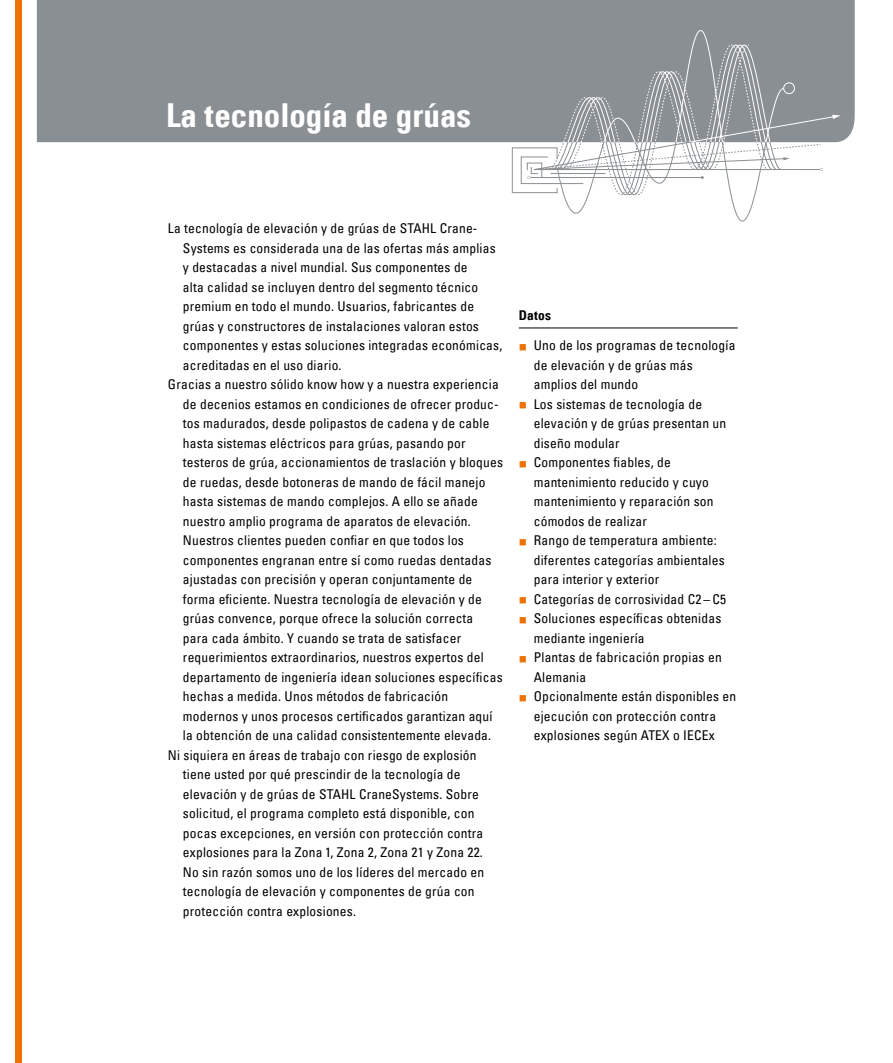
<style>
.page{position:relative;width:893px;height:1063px;background:#fff}
.page>*{position:absolute;margin:0;border:0;box-sizing:border-box;transform-origin:0 0}
.t1{font:33px "Univers Com 67 Bold Cond";color:#fff}
.t2{font:condensed 13.5px/19.5px "Univers Com 57";letter-spacing:.015em;color:#000}
.t3{font:13.5px "Univers Com 67 Bold Cond";letter-spacing:.015em;color:#000}
</style>
<div class="page">
<div style="left:15px;top:0;width:6px;height:1063px;background:#ee7203"></div>
<div style="left:37px;top:0;width:818px;height:143px;background:#8a8f93"></div>
<svg style="left:511px;top:30px;width:330px;height:192px"></svg>
<hr style="left:519px;top:328px;width:219px;height:1px;background:#000">
<h1 class="t1" style="left:166px;top:95px;width:307px">La tecnología de grúas</h1>
<p class="t2" style="left:168px;top:219px;width:311px">La tecnología de elevación y de grúas de STAHL Crane-</p>
<p class="t2" style="left:183px;top:238px;width:314px">Systems es considerada una de las ofertas más amplias</p>
<p class="t2" style="left:183px;top:258px;width:286px">y destacadas a nivel mundial. Sus componentes de</p>
<p class="t2" style="left:183px;top:277px;width:297px">alta calidad se incluyen dentro del segmento técnico</p>
<p class="t2" style="left:183px;top:297px;width:293px">premium en todo el mundo. Usuarios, fabricantes de</p>
<p class="t2" style="left:183px;top:316px;width:297px">grúas y constructores de instalaciones valoran estos</p>
<p class="t2" style="left:183px;top:335px;width:321px">componentes y estas soluciones integradas económicas,</p>
<p class="t2" style="left:183px;top:355px;width:160px">acreditadas en el uso diario.</p>
<p class="t2" style="left:168px;top:374px;width:332px">Gracias a nuestro sólido know how y a nuestra experiencia</p>
<p class="t2" style="left:183px;top:394px;width:317px">de decenios estamos en condiciones de ofrecer produc-</p>
<p class="t2" style="left:183px;top:413px;width:308px">tos madurados, desde polipastos de cadena y de cable</p>
<p class="t2" style="left:183px;top:433px;width:284px">hasta sistemas eléctricos para grúas, pasando por</p>
<p class="t2" style="left:183px;top:452px;width:322px">testeros de grúa, accionamientos de traslación y bloques</p>
<p class="t2" style="left:183px;top:472px;width:304px">de ruedas, desde botoneras de mando de fácil manejo</p>
<p class="t2" style="left:183px;top:491px;width:296px">hasta sistemas de mando complejos. A ello se añade</p>
<p class="t2" style="left:183px;top:511px;width:289px">nuestro amplio programa de aparatos de elevación.</p>
<p class="t2" style="left:183px;top:530px;width:282px">Nuestros clientes pueden confiar en que todos los</p>
<p class="t2" style="left:183px;top:550px;width:310px">componentes engranan entre sí como ruedas dentadas</p>
<p class="t2" style="left:183px;top:569px;width:291px">ajustadas con precisión y operan conjuntamente de</p>
<p class="t2" style="left:183px;top:589px;width:301px">forma eficiente. Nuestra tecnología de elevación y de</p>
<p class="t2" style="left:183px;top:608px;width:292px">grúas convence, porque ofrece la solución correcta</p>
<p class="t2" style="left:183px;top:628px;width:280px">para cada ámbito. Y cuando se trata de satisfacer</p>
<p class="t2" style="left:183px;top:647px;width:302px">requerimientos extraordinarios, nuestros expertos del</p>
<p class="t2" style="left:183px;top:667px;width:321px">departamento de ingeniería idean soluciones específicas</p>
<p class="t2" style="left:183px;top:686px;width:267px">hechas a medida. Unos métodos de fabricación</p>
<p class="t2" style="left:183px;top:706px;width:311px">modernos y unos procesos certificados garantizan aquí</p>
<p class="t2" style="left:183px;top:725px;width:310px">la obtención de una calidad consistentemente elevada.</p>
<p class="t2" style="left:168px;top:745px;width:310px">Ni siquiera en áreas de trabajo con riesgo de explosión</p>
<p class="t2" style="left:183px;top:764px;width:279px">tiene usted por qué prescindir de la tecnología de</p>
<p class="t2" style="left:183px;top:784px;width:297px">elevación y de grúas de STAHL CraneSystems. Sobre</p>
<p class="t2" style="left:183px;top:803px;width:293px">solicitud, el programa completo está disponible, con</p>
<p class="t2" style="left:183px;top:823px;width:302px">pocas excepciones, en versión con protección contra</p>
<p class="t2" style="left:183px;top:842px;width:301px">explosiones para la Zona 1, Zona 2, Zona 21 y Zona 22.</p>
<p class="t2" style="left:183px;top:862px;width:303px">No sin razón somos uno de los líderes del mercado en</p>
<p class="t2" style="left:183px;top:881px;width:293px">tecnología de elevación y componentes de grúa con</p>
<p class="t2" style="left:183px;top:901px;width:175px">protección contra explosiones.</p>
<p class="t3" style="left:519px;top:307px;width:34px">Datos</p>
<p class="t2" style="left:534px;top:336px;width:204px">Uno de los programas de tecnología de elevación y de grúas más amplios del mundo<br>Los sistemas de tecnología de elevación y de grúas presentan un diseño modular<br>Componentes fiables, de mantenimiento reducido y cuyo mantenimiento y reparación son cómodos de realizar<br>Rango de temperatura ambiente: diferentes categorías ambientales para interior y exterior<br>Categorías de corrosividad C2 – C5<br>Soluciones específicas obtenidas mediante ingeniería<br>Plantas de fabricación propias en<br>Alemania<br>Opcionalmente están disponibles en ejecución con protección contra explosiones según ATEX o IECEx</p>
</div>
